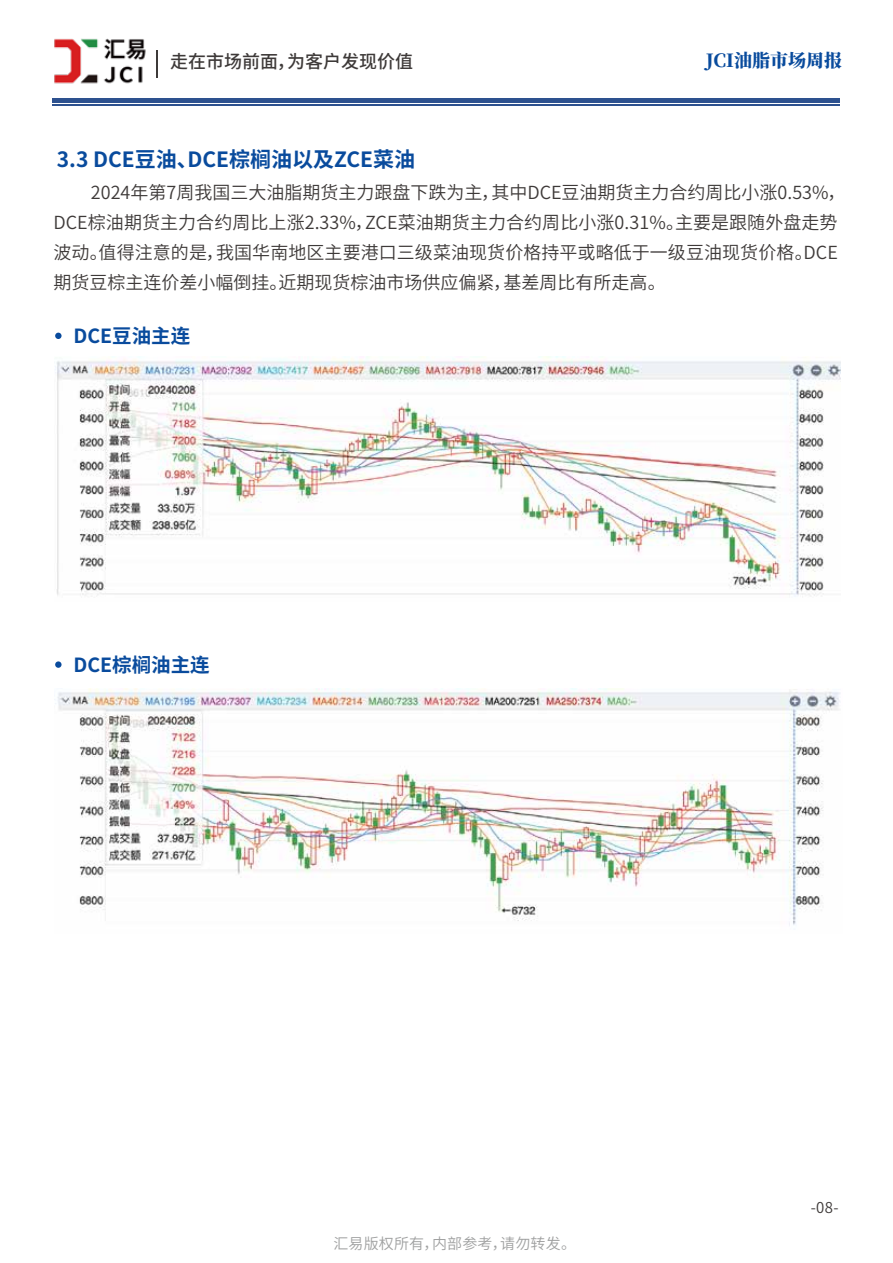
<style>
.page{position:relative;width:893px;height:1263px;background:#fff}
.page>*{position:absolute;margin:0;border:0;box-sizing:border-box;transform-origin:0 0}
.t1{font:700 21px "Source Han Sans CN";color:#094b9d}
.t2{font:700 19.5px "Source Han Sans CN";color:#094b9d}
.t3{font:18px/30px "Source Han Sans CN";letter-spacing:.005em;color:#3e3a39}
.t4{font:500 18px "Source Han Sans CN";color:#3e3a39}
.t5{font:800 18px "Source Han Serif SC";color:#094b9d}
.t6{font:15px "Source Han Sans CN";letter-spacing:.01em;color:#9fa0a0}
.t7{font:15px "Source Han Sans CN";color:#3e3a39}
</style>
<div class="page">
<hr style="left:52px;top:104px;width:788px;height:2px;background:#2d518f">
<hr style="left:52px;top:98px;width:788px;height:4px;background:#2d518f">
<svg style="left:156px;top:50px;width:1px;height:27px"></svg>
<img style="left:54px;top:38px;width:92px;height:46px">
<div style="left:55px;top:333px;width:7px;height:6px;background:#094b9d;border-radius:50%"></div>
<div style="left:55px;top:661px;width:7px;height:7px;background:#094b9d;border-radius:50%"></div>
<img style="left:55px;top:356px;width:785px;height:240px">
<img style="left:54px;top:688px;width:786px;height:238px">
<p class="t4" style="left:170px;top:51px;width:245px">走在市场前面，为客户发现价值</p>
<p class="t5" style="left:706px;top:50px;width:138px">JCI油脂市场周报</p>
<p class="t1" style="left:57px;top:147px;width:360px">3.3 DCE豆油、DCE棕榈油以及ZCE菜油</p>
<p class="t3" style="left:53px;top:178px;width:793px;text-indent:37px">2024年第7周我国三大油脂期货主力跟盘下跌为主，其中DCE豆油期货主力合约周比小涨0.53%，DCE棕油期货主力合约周比上涨2.33%，ZCE菜油期货主力合约周比小涨0.31%。主要是跟随外盘走势波动。值得注意的是，我国华南地区主要港口三级菜油现货价格持平或略低于一级豆油现货价格。DCE期货豆棕主连价差小幅倒挂。近期现货棕油市场供应偏紧，基差周比有所走高。</p>
<p class="t2" style="left:74px;top:325px;width:118px">DCE豆油主连</p>
<p class="t2" style="left:74px;top:653px;width:138px">DCE棕榈油主连</p>
<p class="t6" style="left:333px;top:1235px;width:244px">汇易版权所有，内部参考，请勿转发。</p>
<p class="t7" style="left:811px;top:1199px;width:29px">-08-</p>
</div>
